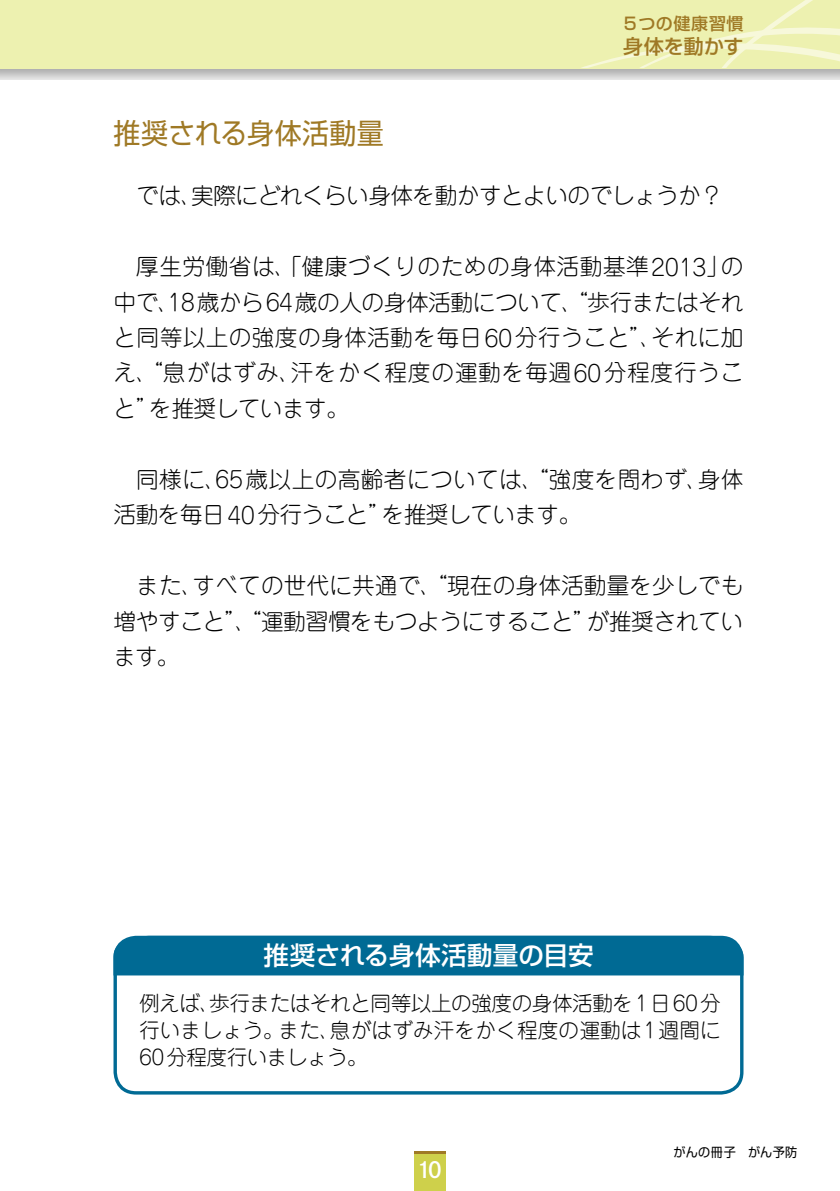
<style>
.page{position:relative;width:840px;height:1191px;background:#fff}
.page>*{position:absolute;margin:0;border:0;box-sizing:border-box;transform-origin:0 0}
.t1{font:28.4px "Shin Go Pro";letter-spacing:.01em;color:#9f7925;scale:.95 1}
.t2{font:500 25.6px "Shin Go Pro";color:#fff}
.t3{font:300 22.6px/35.4px "Jun 101 Pro";letter-spacing:-.015em;color:#000;text-align:justify}
.t4{font:300 22.6px/35.4px "Jun 101 Pro";letter-spacing:.015em;color:#000}
.t5{font:22px "Shuei Go Gin Std B";color:#fff}
.t6{font:300 20.6px/27px "Jun 101 Pro";letter-spacing:.01em;color:#000;text-align:justify}
.t7{font:500 20px "Shin Go Pro";color:#9f7925}
.t8{font:500 17px "Shin Go Pro";letter-spacing:.04em;color:#9f7925}
.t9{font:12.8px "Shin Go Pro";letter-spacing:.04em;color:#000;scale:.95 1}
</style>
<div class="page">
<div style="left:414px;top:1151px;width:31px;height:40px;background:#ced04b"></div>
<hr style="left:414px;top:1151px;width:31px;height:3px;background:#9f7925">
<svg style="left:0;top:68px;width:839px;height:11px;background:#cbcbc5"></svg>
<div style="left:0;top:0;width:839px;height:68px;background:#edf1b0"></div>
<svg style="left:581px;top:0;width:258px;height:68px"></svg>
<div style="left:113px;top:935px;width:630px;height:159px;border:3px solid #006a94;border-radius:21px"></div>
<div style="left:113px;top:935px;width:631px;height:41px;background:#006a94"></div>
<p class="t8" style="left:623px;top:10px;width:121px">5つの健康習慣</p>
<p class="t7" style="left:622px;top:30px;width:122px">身体を動かす</p>
<p class="t1" style="left:113px;top:110px;width:286px">推奨される身体活動量</p>
<p class="t3" style="left:136px;top:175px;width:588px">では、実際にどれくらい身体を動かすとよいのでしょうか？</p>
<p class="t3" style="left:113px;top:246px;width:631px;text-indent:23px">厚生労働省は、「健康づくりのための身体活動基準2013」の中で、18歳から64歳の人の身体活動について、“歩行またはそれと同等以上の強度の身体活動を毎日60分行うこと”、それに加え、“息がはずみ、汗をかく程度の運動を毎週60分程度行うこと”を推奨しています。</p>
<p class="t4" style="left:113px;top:459px;width:631px;text-indent:23px">同様に、65歳以上の高齢者については、“強度を問わず、身体活動を毎日40分行うこと”を推奨しています。</p>
<p class="t3" style="left:113px;top:565px;width:631px;text-indent:23px">また、すべての世代に共通で、“現在の身体活動量を少しでも増やすこと”、“運動習慣をもつようにすること”が推奨されています。</p>
<p class="t2" style="left:263px;top:934px;width:331px">推奨される身体活動量の目安</p>
<p class="t6" style="left:139px;top:987px;width:583px">例えば、歩行またはそれと同等以上の強度の身体活動を1日60分行いましょう。また、息がはずみ汗をかく程度の運動は1週間に60分程度行いましょう。</p>
<p class="t5" style="left:416px;top:1154px;width:27px">10</p>
<p class="t9" style="left:673px;top:1141px;width:132px">がんの冊子　がん予防</p>
</div>
